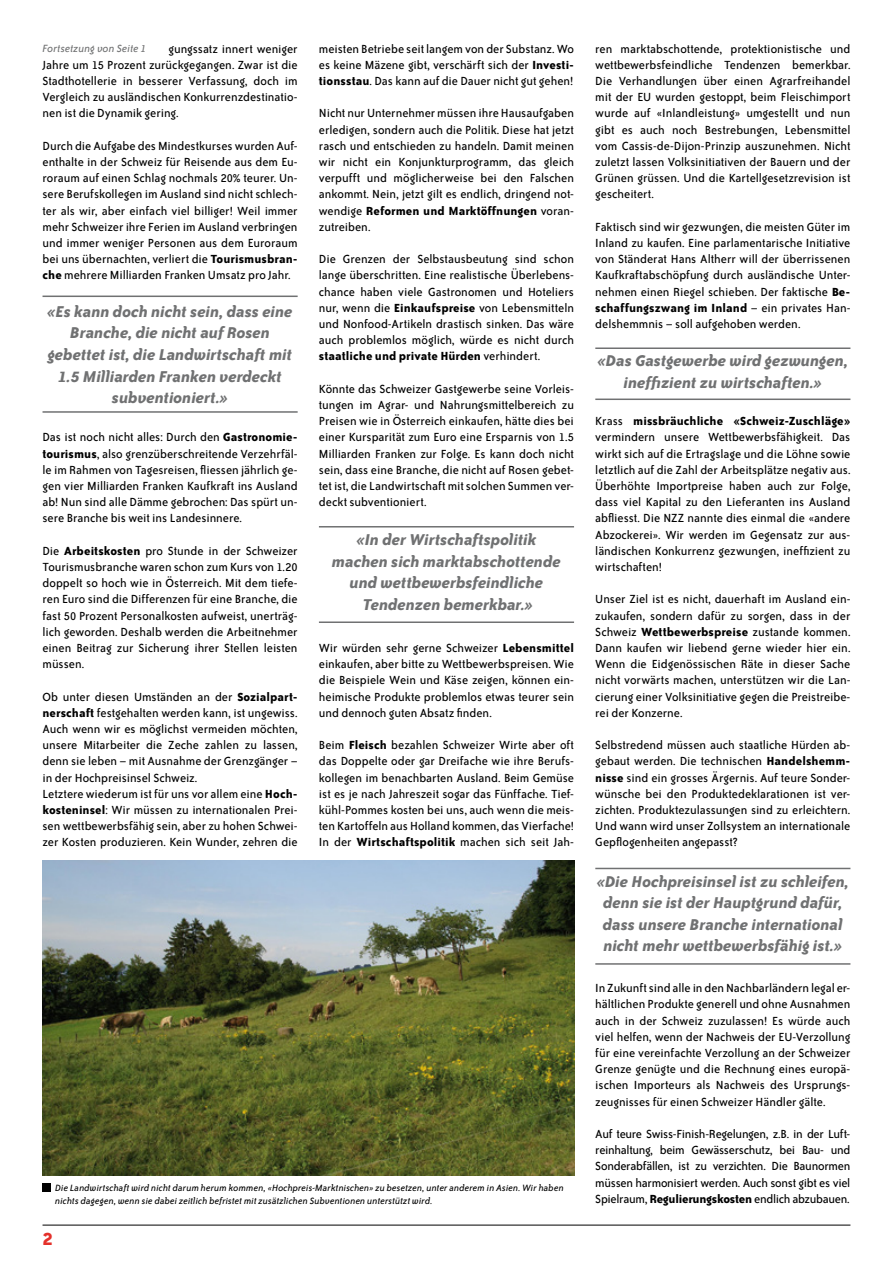
<style>
.page{position:relative;width:893px;height:1263px;background:#fff}
.page>*{position:absolute;margin:0;border:0;box-sizing:border-box;transform-origin:0 0}
.t1{font:700 21px "Bailey Sans ITC";color:#e4312b}
.t2{font:italic 700 18px/21.6px "Bailey Sans ITC";letter-spacing:-.01em;color:#707172;text-align:center}
.t3{font:13.5px/16.2px "Bailey Sans ITC";letter-spacing:-.005em;color:#000;text-align:justify}
.t4{font:italic 12px "Bailey Sans ITC";color:#707172}
.t5{font:italic 10.5px/12.6px "Bailey Sans ITC";letter-spacing:.005em;color:#000}
.s1{font-weight:700}
</style>
<div class="page">
<hr style="left:43px;top:1225px;width:807px;height:1px;background:#000">
<hr style="left:319px;top:526px;width:255px;height:1px;background:#707172">
<hr style="left:319px;top:621px;width:255px;height:2px;background:#707172">
<hr style="left:43px;top:296px;width:255px;height:1px;background:#707172">
<hr style="left:43px;top:411px;width:255px;height:2px;background:#707172">
<div style="left:43px;top:1183px;width:8px;height:8px;background:#000"></div>
<img style="left:43px;top:860px;width:531px;height:315px">
<hr style="left:595px;top:868px;width:255px;height:1px;background:#707172">
<hr style="left:595px;top:963px;width:255px;height:2px;background:#707172">
<hr style="left:595px;top:347px;width:255px;height:2px;background:#707172">
<hr style="left:595px;top:398px;width:255px;height:2px;background:#707172">
<p class="t4" style="left:43px;top:42px;width:105px">Fortsetzung von Seite 1</p>
<p class="t3" style="left:43px;top:41px;width:257px;text-indent:126px">gungssatz innert weniger Jahre um 15 Prozent zurückgegangen. Zwar ist die Stadthotellerie in besserer Verfassung, doch im Vergleich zu ausländischen Konkurrenzdestinatio&shy;nen ist die Dynamik gering.</p>
<p class="t3" style="left:43px;top:138px;width:257px">Durch die Aufgabe des Mindestkurses wurden Auf&shy;enthalte in der Schweiz für Reisende aus dem Eu&shy;roraum auf einen Schlag nochmals 20% teurer. Un&shy;sere Berufskollegen im Ausland sind nicht schlech&shy;ter als wir, aber einfach viel billiger! Weil immer mehr Schweizer ihre Ferien im Ausland verbringen und immer weniger Personen aus dem Euroraum bei uns übernachten, verliert die <span class="s1">Tourismusbran&shy;che</span> mehrere Milliarden Franken Umsatz pro Jahr.</p>
<h2 class="t2" style="left:47px;top:300px;width:247px">«Es kann doch nicht sein, dass eine<br>Branche, die nicht auf Rosen gebettet ist, die Landwirtschaft mit<br>1.5 Milliarden Franken verdeckt subventioniert.»</h2>
<p class="t3" style="left:43px;top:429px;width:257px">Das ist noch nicht alles: Durch den <span class="s1">Gastronomie&shy;tourismus</span>, also grenzüberschreitende Verzehrfäl&shy;le im Rahmen von Tagesreisen, fliessen jährlich ge&shy;gen vier Milliarden Franken Kaufkraft ins Ausland ab! Nun sind alle Dämme gebrochen: Das spürt un&shy;sere Branche bis weit ins Landesinnere.</p>
<p class="t3" style="left:43px;top:543px;width:257px">Die <span class="s1">Arbeitskosten</span> pro Stunde in der Schweizer Tourismusbranche waren schon zum Kurs von 1.20 doppelt so hoch wie in Österreich. Mit dem tiefe&shy;ren Euro sind die Differenzen für eine Branche, die fast 50 Prozent Personalkosten aufweist, unerträg&shy;lich geworden. Deshalb werden die Arbeitnehmer einen Beitrag zur Sicherung ihrer Stellen leisten müssen.</p>
<p class="t3" style="left:43px;top:689px;width:257px;text-align:left">Ob unter diesen Umständen an der <span class="s1">Sozialpart&shy;nerschaft</span> festgehalten werden kann, ist ungewiss.<br>Auch wenn wir es möglichst vermeiden möchten, unsere Mitarbeiter die Zeche zahlen zu lassen, denn sie leben – mit Ausnahme der Grenzgänger – in der Hochpreisinsel Schweiz.<br>Letztere wiederum ist für uns vor allem eine <span class="s1">Hoch&shy;kosteninsel</span>: Wir müssen zu internationalen Prei&shy;sen wettbewerbsfähig sein, aber zu hohen Schwei&shy;zer Kosten produzieren. Kein Wunder, zehren die</p>
<p class="t3" style="left:319px;top:41px;width:257px">meisten Betriebe seit langem von der Substanz. Wo es keine Mäzene gibt, verschärft sich der <span class="s1">Investi&shy;tionsstau</span>. Das kann auf die Dauer nicht gut gehen!</p>
<p class="t3" style="left:319px;top:105px;width:257px">Nicht nur Unternehmer müssen ihre Hausaufgaben erledigen, sondern auch die Politik. Diese hat jetzt rasch und entschieden zu handeln. Damit meinen wir nicht ein Konjunkturprogramm, das gleich verpufft und möglicherweise bei den Falschen ankommt. Nein, jetzt gilt es endlich, dringend not&shy;wendige <span class="s1">Reformen und Marktöffnungen</span> voran&shy;zutreiben.</p>
<p class="t3" style="left:319px;top:251px;width:257px">Die Grenzen der Selbstausbeutung sind schon lange überschritten. Eine realistische Überlebens&shy;chance haben viele Gastronomen und Hoteliers nur, wenn die <span class="s1">Einkaufspreise</span> von Lebensmitteln und Nonfood-Artikeln drastisch sinken. Das wäre auch problemlos möglich, würde es nicht durch <span class="s1">staatliche und private Hürden</span> verhindert.</p>
<p class="t3" style="left:319px;top:381px;width:257px">Könnte das Schweizer Gastgewerbe seine Vorleis&shy;tungen im Agrar- und Nahrungsmittelbereich zu Preisen wie in Österreich einkaufen, hätte dies bei einer Kursparität zum Euro eine Ersparnis von 1.5<br>Milliarden Franken zur Folge. Es kann doch nicht sein, dass eine Branche, die nicht auf Rosen gebet&shy;tet ist, die Landwirtschaft mit solchen Summen ver&shy;deckt subventioniert.</p>
<h2 class="t2" style="left:332px;top:529px;width:230px">«In der Wirtschaftspolitik machen sich marktabschottende und wettbewerbsfeindliche<br>Tendenzen bemerkbar.»</h2>
<p class="t3" style="left:319px;top:640px;width:257px">Wir würden sehr gerne Schweizer <span class="s1">Lebensmittel </span>einkaufen, aber bitte zu Wettbewerbspreisen. Wie die Beispiele Wein und Käse zeigen, können ein&shy;heimische Produkte problemlos etwas teurer sein und dennoch guten Absatz finden.</p>
<p class="t3" style="left:319px;top:737px;width:257px">Beim <span class="s1">Fleisch</span> bezahlen Schweizer Wirte aber oft das Doppelte oder gar Dreifache wie ihre Berufs&shy;kollegen im benachbarten Ausland. Beim Gemüse ist es je nach Jahreszeit sogar das Fünffache. Tief&shy;kühl-Pommes kosten bei uns, auch wenn die meis&shy;ten Kartoffeln aus Holland kommen, das Vierfache!<br>In der <span class="s1">Wirtschaftspolitik</span> machen sich seit Jah-</p>
<p class="t5" style="left:55px;top:1182px;width:510px">Die Landwirtschaft wird nicht darum herum kommen, «Hochpreis-Marktnischen» zu besetzen, unter anderem in Asien. Wir haben nichts dagegen, wenn sie dabei zeitlich befristet mit zusätzlichen Subventionen unterstützt wird.</p>
<h1 class="t1" style="left:43px;top:1228px;width:12px">2</h1>
<p class="t3" style="left:595px;top:41px;width:257px">ren marktabschottende, protektionistische und wettbewerbsfeindliche Tendenzen bemerkbar.<br>Die Verhandlungen über einen Agrarfreihandel mit der EU wurden gestoppt, beim Fleischimport wurde auf «Inlandleistung» umgestellt und nun gibt es auch noch Bestrebungen, Lebensmittel vom Cassis-de-Dijon-Prinzip auszunehmen. Nicht zuletzt lassen Volksinitiativen der Bauern und der Grünen grüssen. Und die Kartellgesetzrevision ist gescheitert.</p>
<p class="t3" style="left:595px;top:219px;width:257px">Faktisch sind wir gezwungen, die meisten Güter im Inland zu kaufen. Eine parlamentarische Initiative von Ständerat Hans Altherr will der überrissenen Kaufkraftabschöpfung durch ausländische Unter&shy;nehmen einen Riegel schieben. Der faktische <span class="s1">Be&shy;schaffungszwang im Inland</span> – ein privates Han&shy;delshemmnis – soll aufgehoben werden.</p>
<h2 class="t2" style="left:597px;top:350px;width:252px">«Das Gastgewerbe wird gezwungen, ineffizient zu wirtschaften.»</h2>
<p class="t3" style="left:595px;top:413px;width:257px">Krass <span class="s1">missbräuchliche «Schweiz-Zuschläge» </span>vermindern unsere Wettbewerbsfähigkeit. Das wirkt sich auf die Ertragslage und die Löhne sowie letztlich auf die Zahl der Arbeitsplätze negativ aus.<br>Überhöhte Importpreise haben auch zur Folge, dass viel Kapital zu den Lieferanten ins Ausland abfliesst. Die NZZ nannte dies einmal die «andere Abzockerei». Wir werden im Gegensatz zur aus&shy;ländischen Konkurrenz gezwungen, ineffizient zu wirtschaften!</p>
<p class="t3" style="left:595px;top:591px;width:257px">Unser Ziel ist es nicht, dauerhaft im Ausland ein&shy;zukaufen, sondern dafür zu sorgen, dass in der Schweiz <span class="s1">Wettbewerbspreise</span> zustande kommen.<br>Dann kaufen wir liebend gerne wieder hier ein.<br>Wenn die Eidgenössischen Räte in dieser Sache nicht vorwärts machen, unterstützen wir die Lan&shy;cierung einer Volksinitiative gegen die Preistreibe&shy;rei der Konzerne.</p>
<p class="t3" style="left:595px;top:737px;width:257px">Selbstredend müssen auch staatliche Hürden ab&shy;gebaut werden. Die technischen <span class="s1">Handelshemm&shy;nisse</span> sind ein grosses Ärgernis. Auf teure Sonder&shy;wünsche bei den Produktedeklarationen ist ver&shy;zichten. Produktezulassungen sind zu erleichtern.<br>Und wann wird unser Zollsystem an internationale Gepflogenheiten angepasst?</p>
<h2 class="t2" style="left:597px;top:870px;width:254px">«Die Hochpreisinsel ist zu schleifen, denn sie ist der Hauptgrund dafür, dass unsere Branche international nicht mehr wettbewerbsfähig ist.»</h2>
<p class="t3" style="left:595px;top:980px;width:257px">In Zukunft sind alle in den Nachbarländern legal er&shy;hältlichen Produkte generell und ohne Ausnahmen auch in der Schweiz zuzulassen! Es würde auch viel helfen, wenn der Nachweis der EU-Verzollung für eine vereinfachte Verzollung an der Schweizer Grenze genügte und die Rechnung eines europä&shy;ischen Importeurs als Nachweis des Ursprungs&shy;zeugnisses für einen Schweizer Händler gälte.</p>
<p class="t3" style="left:595px;top:1126px;width:257px">Auf teure Swiss-Finish-Regelungen, z.B. in der Luft&shy;reinhaltung, beim Gewässerschutz, bei Bau- und Sonderabfällen, ist zu verzichten. Die Baunormen müssen harmonisiert werden. Auch sonst gibt es viel Spielraum, <span class="s1">Regulierungskosten</span> endlich abzubauen.</p>
</div>
